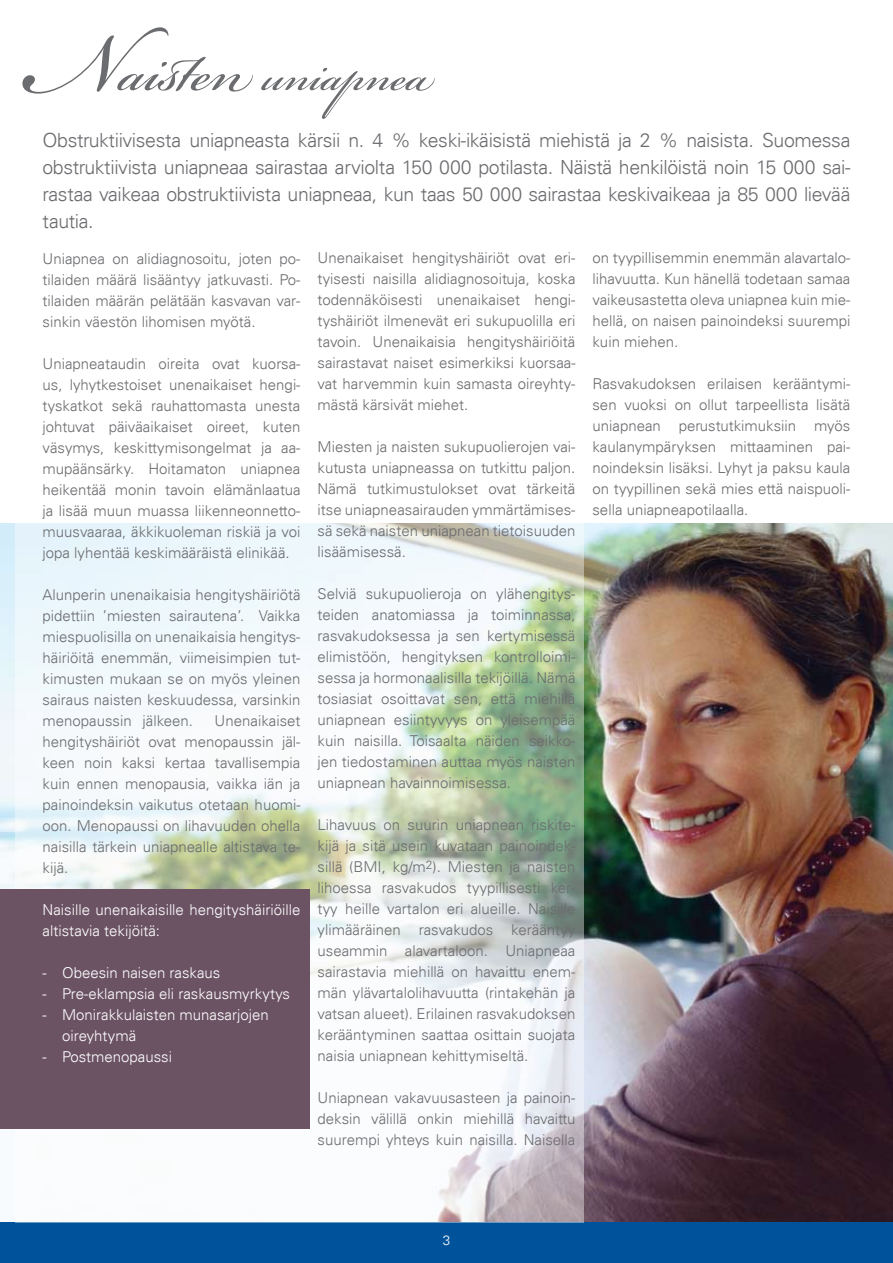
<style>
.page{position:relative;width:893px;height:1263px;background:#fff}
.page>*{position:absolute;margin:0;border:0;box-sizing:border-box;transform-origin:0 0}
.t1{font:72px "Bickham Script Pro";color:#6b6c6f}
.t2{font:300 19.5px/27px "Univers LT";letter-spacing:-.02em;color:#6b6c6f;text-align:justify}
.t3{font:300 15px/21px "Univers LT";color:#6b6c6f;text-align:justify}
.t4{font:300 15px/21px "Univers LT";color:#fff}
.t5{font:300 13.5px "Univers LT";color:#fff}
.s1{font-size:132px}
.s2{font-size:91.5px}
</style>
<div class="page">
<img style="left:0;top:523px;width:893px;height:699px">
<div style="left:0;top:1222px;width:893px;height:41px;background:#00539b"></div>
<svg style="left:15px;top:523px;width:568px;height:699px"></svg>
<div style="left:0;top:889px;width:309px;height:239px;background:#6b5364"></div>
<h1 class="t1" style="left:34px;top:23px;width:401px"><span class="s1">N</span><span class="s2">aisten</span> uniapnea</h1>
<p class="t2" style="left:43px;top:127px;width:809px">Obstruktiivisesta uniapneasta kärsii n. 4 % keski-ikäisistä miehistä ja 2 % naisista. Suomessa obstruktiivista uniapneaa sairastaa arviolta 150 000 potilasta. Näistä henkilöistä noin 15 000 sai&shy;rastaa vaikeaa obstruktiivista uniapneaa, kun taas 50 000 sairastaa keskivaikeaa ja 85 000 lievää tautia.</p>
<p class="t3" style="left:43px;top:248px;width:259px">Uniapnea on alidiagnosoitu, joten po&shy;tilaiden määrä lisääntyy jatkuvasti. Po&shy;tilaiden määrän pelätään kasvavan var&shy;sinkin väestön lihomisen myötä.</p>
<p class="t3" style="left:43px;top:353px;width:259px">Uniapneataudin oireita ovat kuorsa&shy;us, lyhytkestoiset unenaikaiset hengi&shy;tyskatkot sekä rauhattomasta unesta johtuvat päiväaikaiset oireet, kuten väsymys, keskittymisongelmat ja aa&shy;mupäänsärky. Hoitamaton uniapnea heikentää monin tavoin elämänlaatua ja lisää muun muassa liikenneonnetto&shy;muusvaaraa, äkkikuoleman riskiä ja voi jopa lyhentää keskimääräistä elinikää.</p>
<p class="t3" style="left:43px;top:584px;width:259px">Alunperin unenaikaisia hengityshäiriötä pidettiin ’miesten sairautena’. Vaikka miespuolisilla on unenaikaisia hengitys&shy;häiriöitä enemmän, viimeisimpien tut&shy;kimusten mukaan se on myös yleinen sairaus naisten keskuudessa, varsinkin menopaussin jälkeen.</p>
<p class="t3" style="left:43px;top:710px;width:259px;text-indent:172px">Unenaikaiset hengityshäiriöt ovat menopaussin jäl&shy;keen noin kaksi kertaa tavallisempia kuin ennen menopausia, vaikka iän ja painoindeksin vaikutus otetaan huomi&shy;oon. Menopaussi on lihavuuden ohella naisilla tärkein uniapnealle altistava te&shy;kijä.</p>
<p class="t4" style="left:43px;top:899px;width:259px">Naisille unenaikaisille hengityshäiriöille altistavia tekijöitä:</p>
<p class="t4" style="left:43px;top:962px;width:179px">- Obeesin naisen raskaus</p>
<p class="t4" style="left:43px;top:983px;width:249px">- Pre-eklampsia eli raskausmyrkytys</p>
<p class="t4" style="left:62px;top:1004px;width:208px;text-indent:-20px">- Monirakkulaisten munasarjojen oireyhtymä</p>
<p class="t4" style="left:43px;top:1046px;width:131px">- Postmenopaussi</p>
<p class="t3" style="left:317px;top:247px;width:259px">Unenaikaiset hengityshäiriöt ovat eri&shy;tyisesti naisilla alidiagnosoituja, koska todennäköisesti unenaikaiset hengi&shy;tyshäiriöt ilmenevät eri sukupuolilla eri tavoin. Unenaikaisia hengityshäiriöitä sairastavat naiset esimerkiksi kuorsaa&shy;vat harvemmin kuin samasta oireyhty&shy;mästä kärsivät miehet.</p>
<p class="t3" style="left:317px;top:436px;width:259px">Miesten ja naisten sukupuolierojen vai&shy;kutusta uniapneassa on tutkittu paljon.<br>Nämä tutkimustulokset ovat tärkeitä itse uniapneasairauden ymmärtämises&shy;sä sekä naisten uniapnean tietoisuuden lisäämisessä.</p>
<p class="t3" style="left:317px;top:583px;width:259px">Selviä sukupuolieroja on ylähengitys&shy;teiden anatomiassa ja toiminnassa, rasvakudoksessa ja sen kertymisessä elimistöön, hengityksen kontrolloimi&shy;sessa ja hormonaalisilla tekijöillä. Nämä tosiasiat osoittavat sen, että miehillä uniapnean esiintyvyys on yleisempää kuin naisilla. Toisaalta näiden seikko&shy;jen tiedostaminen auttaa myös naisten uniapnean havainnoimisessa.</p>
<p class="t3" style="left:317px;top:814px;width:259px">Lihavuus on suurin uniapnean riskite&shy;kijä ja sitä usein kuvataan painoindek&shy;sillä (BMI, kg/m<sup>2</sup>). Miesten ja naisten lihoessa rasvakudos tyypillisesti ker&shy;tyy heille vartalon eri alueille. Naisille ylimääräinen rasvakudos kerääntyy useammin alavartaloon. Uniapneaa sairastavia miehillä on havaittu enem&shy;män ylävartalolihavuutta (rintakehän ja vatsan alueet). Erilainen rasvakudoksen kerääntyminen saattaa osittain suojata naisia uniapnean kehittymiseltä.</p>
<p class="t3" style="left:317px;top:1087px;width:259px">Uniapnean vakavuusasteen ja painoin&shy;deksin välillä onkin miehillä havaittu suurempi yhteys kuin naisilla. Naisella</p>
<p class="t3" style="left:592px;top:247px;width:259px">on tyypillisemmin enemmän alavartalo&shy;lihavuutta. Kun hänellä todetaan samaa vaikeusastetta oleva uniapnea kuin mie&shy;hellä, on naisen painoindeksi suurempi kuin miehen.</p>
<p class="t3" style="left:592px;top:373px;width:259px">Rasvakudoksen erilaisen kerääntymi&shy;sen vuoksi on ollut tarpeellista lisätä uniapnean perustutkimuksiin myös kaulanympäryksen mittaaminen pai&shy;noindeksin lisäksi. Lyhyt ja paksu kaula on tyypillinen sekä mies että naispuoli&shy;sella uniapneapotilaalla.</p>
<p class="t5" style="left:443px;top:1232px;width:9px">3</p>
</div>
